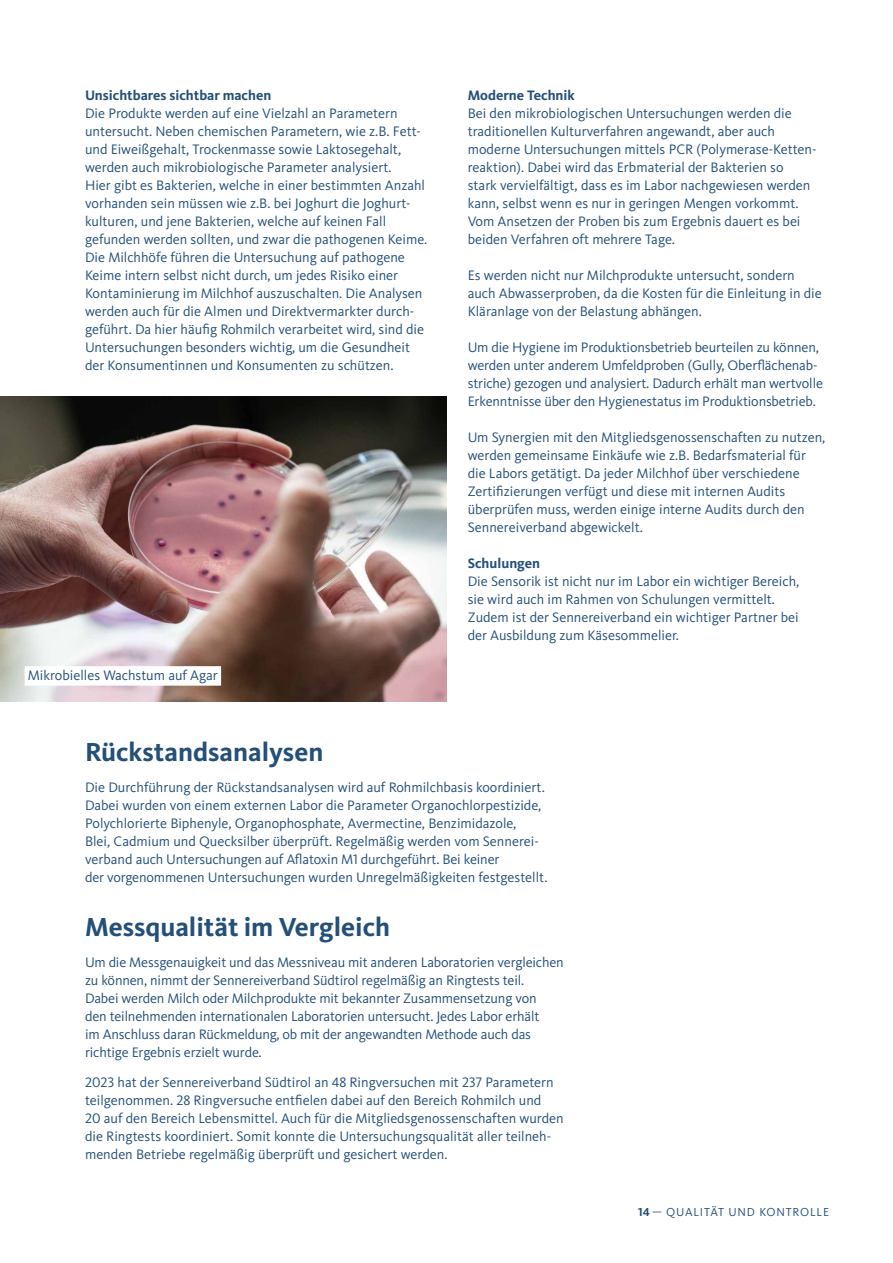
<style>
.page{position:relative;width:893px;height:1263px;background:#fff}
.page>*{position:absolute;margin:0;border:0;box-sizing:border-box;transform-origin:0 0}
.t1{font:700 27px "Kievit Pro";color:#244f78}
.t2{font:14.25px/18px "Kievit Pro";color:#244f78}
.t3{font:700 14.25px "Kievit Pro";color:#244f78}
.t4{font:12px "Kievit Pro";letter-spacing:.07em;color:#244f78}
.s1{font-weight:700}
</style>
<div class="page">
<img style="left:0;top:397px;width:446px;height:305px">
<div style="left:25px;top:666px;width:196px;height:20px;background:#fff"></div>
<p class="t3" style="left:85px;top:87px;width:188px">Unsichtbares sichtbar machen</p>
<p class="t2" style="left:85px;top:104px;width:344px">Die Produkte werden auf eine Vielzahl an Parametern untersucht. Neben chemischen Parametern, wie z.B. Fett&shy;und Eiweißgehalt, Trockenmasse sowie Laktosegehalt, werden auch mikrobiologische Parameter analysiert.<br>Hier gibt es Bakterien, welche in einer bestimmten Anzahl vorhanden sein müssen wie z.B. bei Joghurt die Joghurt&shy;kulturen, und jene Bakterien, welche auf keinen Fall gefunden werden sollten, und zwar die pathogenen Keime.<br>Die Milchhöfe führen die Untersuchung auf pathogene Keime intern selbst nicht durch, um jedes Risiko einer Kontaminierung im Milchhof auszuschalten. Die Analysen werden auch für die Almen und Direktvermarkter durch&shy;geführt. Da hier häufig Rohmilch verarbeitet wird, sind die Untersuchungen besonders wichtig, um die Gesundheit der Konsumentinnen und Konsumenten zu schützen.</p>
<p class="t2" style="left:28px;top:666px;width:192px">Mikrobielles Wachstum auf Agar</p>
<p class="t3" style="left:468px;top:87px;width:109px">Moderne Technik</p>
<p class="t2" style="left:468px;top:104px;width:349px">Bei den mikrobiologischen Untersuchungen werden die traditionellen Kulturverfahren angewandt, aber auch moderne Untersuchungen mittels PCR (Polymerase-Ketten&shy;reaktion). Dabei wird das Erbmaterial der Bakterien so stark vervielfältigt, dass es im Labor nachgewiesen werden kann, selbst wenn es nur in geringen Mengen vorkommt.<br>Vom Ansetzen der Proben bis zum Ergebnis dauert es bei beiden Verfahren oft mehrere Tage.</p>
<p class="t2" style="left:468px;top:266px;width:355px">Es werden nicht nur Milchprodukte untersucht, sondern auch Abwasserproben, da die Kosten für die Einleitung in die<br>Kläranlage von der Belastung abhängen.</p>
<p class="t2" style="left:468px;top:338px;width:357px">Um die Hygiene im Produktionsbetrieb beurteilen zu können, werden unter anderem Umfeldproben (Gully, Oberflächenab&shy;striche) gezogen und analysiert. Dadurch erhält man wertvolle Erkenntnisse über den Hygienestatus im Produktionsbetrieb.</p>
<p class="t2" style="left:468px;top:428px;width:359px">Um Synergien mit den Mitgliedsgenossenschaften zu nutzen, werden gemeinsame Einkäufe wie z.B. Bedarfsmaterial für die Labors getätigt. Da jeder Milchhof über verschiedene Zertifizierungen verfügt und diese mit internen Audits überprüfen muss, werden einige interne Audits durch den Sennereiverband abgewickelt.</p>
<p class="t3" style="left:468px;top:555px;width:74px">Schulungen</p>
<p class="t2" style="left:468px;top:572px;width:333px">Die Sensorik ist nicht nur im Labor ein wichtiger Bereich, sie wird auch im Rahmen von Schulungen vermittelt.<br>Zudem ist der Sennereiverband ein wichtiger Partner bei der Ausbildung zum Käsesommelier.</p>
<h1 class="t1" style="left:85px;top:735px;width:240px">Rückstandsanalysen</h1>
<p class="t2" style="left:85px;top:778px;width:464px">Die Durchführung der Rückstandsanalysen wird auf Rohmilchbasis koordiniert.<br>Dabei wurden von einem externen Labor die Parameter Organochlorpestizide, Polychlorierte Biphenyle, Organophosphate, Avermectine, Benzimidazole,<br>Blei, Cadmium und Quecksilber überprüft. Regelmäßig werden vom Sennerei&shy;verband auch Untersuchungen auf Aflatoxin M1 durchgeführt. Bei keiner<br>der vorgenommenen Untersuchungen wurden Unregelmäßigkeiten festgestellt.</p>
<h1 class="t1" style="left:85px;top:910px;width:307px">Messqualität im Vergleich</h1>
<p class="t2" style="left:85px;top:953px;width:480px">Um die Messgenauigkeit und das Messniveau mit anderen Laboratorien vergleichen zu können, nimmt der Sennereiverband Südtirol regelmäßig an Ringtests teil.<br>Dabei werden Milch oder Milchprodukte mit bekannter Zusammensetzung von<br>den teilnehmenden internationalen Laboratorien untersucht. Jedes Labor erhält<br>im Anschluss daran Rückmeldung, ob mit der angewandten Methode auch das richtige Ergebnis erzielt wurde.</p>
<p class="t2" style="left:85px;top:1073px;width:480px">2023 hat der Sennereiverband Südtirol an 48 Ringversuchen mit 237 Parametern teilgenommen. 28 Ringversuche entfielen dabei auf den Bereich Rohmilch und<br>20 auf den Bereich Lebensmittel. Auch für die Mitgliedsgenossenschaften wurden die Ringtests koordiniert. Somit konnte die Untersuchungsqualität aller teilneh&shy;menden Betriebe regelmäßig überprüft und gesichert werden.</p>
<p class="t4" style="left:638px;top:1205px;width:193px"><span class="s1">14</span> — QUALITÄT UND KONTROLLE</p>
</div>
